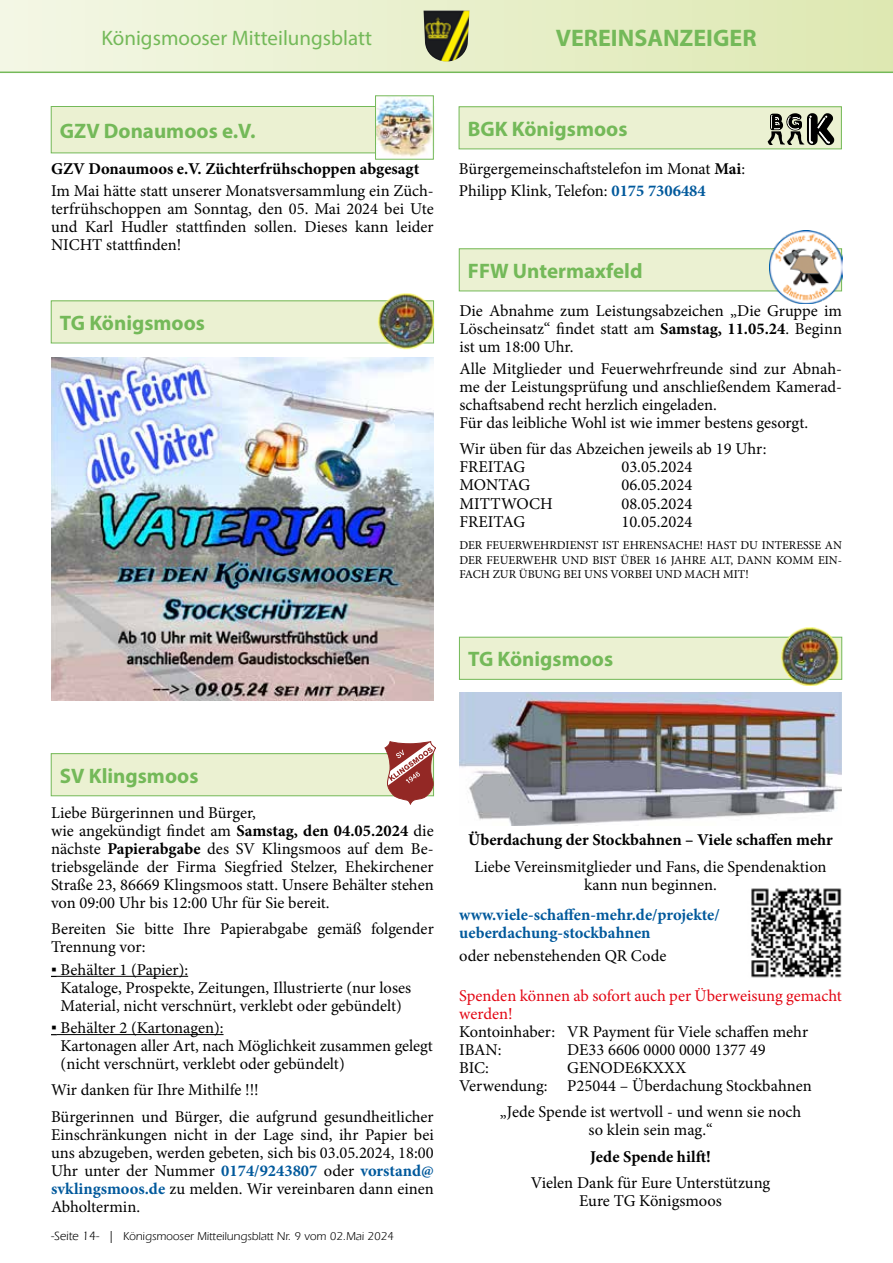
<style>
.page{position:relative;width:893px;height:1263px;background:#fff}
.page>*{position:absolute;margin:0;border:0;box-sizing:border-box;transform-origin:0 0}
.t1{font:700 24px "Myriad Pro";color:#74b959}
.t2{font:700 21px "Myriad Pro";color:#74b959}
.t3{font:21px "Myriad Pro";color:#74b959}
.t4{font:16.5px/18px "Minion Pro";color:#000}
.t5{font:700 16.5px "Minion Pro";color:#000}
.t6{font:700 16.5px/18px "Minion Pro";color:#00599c}
.t7{font:16.5px/18px "Minion Pro";color:#e30613}
.t8{font:12px/14.4px "Minion Pro";color:#000;text-align:justify}
.t9{font:11.7px "ITC Eras LT";color:#000}
.s1{font-weight:700}
.s2{font-weight:700;color:#00599c}
.s3{font-family:"Arial"}
.s4{font-size:12.45px}
.s5{font-size:12px}
</style>
<div class="page">
<div style="left:0;top:0;width:893px;height:73px;background:linear-gradient(to right,#f3f7e6,#dee8b2)"></div>
<hr style="left:0;top:72px;width:893px;height:1px;background:#74b959">
<img style="left:423px;top:10px;width:46px;height:52px">
<div style="left:459px;top:637px;width:383px;height:42px;background:#ebf1d2"></div>
<div style="left:459px;top:637px;width:383px;height:42px;border:1px solid #74b959"></div>
<img style="left:779px;top:627px;width:63px;height:59px">
<img style="left:751px;top:888px;width:91px;height:90px">
<img style="left:459px;top:692px;width:383px;height:133px">
<hr style="left:892px;top:0;width:1px;height:71px;background:#dde8b1">
<div style="left:459px;top:107px;width:382px;height:42px;background:#ebf1d2"></div>
<div style="left:459px;top:107px;width:383px;height:42px;border:1px solid #74b959"></div>
<svg style="left:768px;top:113px;width:66px;height:32px"></svg>
<div style="left:51px;top:106px;width:383px;height:47px;background:#ebf1d2"></div>
<div style="left:51px;top:106px;width:383px;height:47px;border:1px solid #74b959"></div>
<img style="left:377px;top:98px;width:55px;height:59px">
<div style="left:375px;top:96px;width:59px;height:63px;border:1px solid #74b959"></div>
<div style="left:51px;top:754px;width:383px;height:42px;background:#ebf1d2"></div>
<div style="left:51px;top:753px;width:383px;height:43px;border:1px solid #74b959"></div>
<svg style="left:385px;top:741px;width:51px;height:63px"></svg>
<hr style="left:57px;top:976px;width:131px;height:1px;background:#000">
<hr style="left:57px;top:1034px;width:167px;height:1px;background:#000">
<div style="left:51px;top:301px;width:383px;height:42px;background:#ebf1d2"></div>
<img style="left:376px;top:293px;width:58px;height:56px">
<img style="left:51px;top:357px;width:383px;height:344px">
<div style="left:459px;top:249px;width:383px;height:42px;background:#ebf1d2"></div>
<div style="left:459px;top:249px;width:383px;height:42px;border:1px solid #74b959"></div>
<img style="left:770px;top:231px;width:72px;height:72px">
<p class="t3" style="left:101px;top:25px;width:272px">Königsmooser Mitteilungsblatt</p>
<h1 class="t1" style="left:556px;top:22px;width:202px">VEREINSANZEIGER</h1>
<p class="t2" style="left:60px;top:117px;width:197px">GZV Donaumoos e.V.</p>
<p class="t5" style="left:51px;top:157px;width:370px">GZV Donaumoos e.V. Züchterfrühschoppen abgesagt</p>
<p class="t4" style="left:51px;top:182px;width:384px;text-align:justify">Im Mai hätte statt unserer Monatsversammlung ein Züch&shy;terfrühschoppen am Sonntag, den 05. Mai 2024 bei Ute und Karl Hudler stattfinden sollen. Dieses kann leider NICHT stattfinden!</p>
<p class="t2" style="left:60px;top:309px;width:147px">TG Königsmoos</p>
<p class="t2" style="left:468px;top:115px;width:161px">BGK Königsmoos</p>
<p class="t4" style="left:459px;top:157px;width:288px;line-height:22.2px">Bürgergemeinschaftstelefon im Monat <span class="s1">Mai</span>:<br>Philipp Klink, Telefon: <span class="s2">0175 7306484</span></p>
<p class="t2" style="left:468px;top:257px;width:176px">FFW Untermaxfeld</p>
<p class="t4" style="left:459px;top:301px;width:384px;text-align:justify">Die Abnahme zum Leistungsabzeichen „Die Gruppe im Löscheinsatz“ findet statt am <span class="s1">Samstag, 11.05.24</span>. Beginn ist um 18:00 Uhr.</p>
<p class="t4" style="left:459px;top:360px;width:384px">Alle Mitglieder und Feuerwehrfreunde sind zur Abnah&shy;me der Leistungsprüfung und anschließendem Kamerad&shy;schaftsabend recht herzlich eingeladen.<br>Für das leibliche Wohl ist wie immer bestens gesorgt.</p>
<p class="t4" style="left:459px;top:440px;width:309px">Wir üben für das Abzeichen jeweils ab 19 Uhr:<br>FREITAG</p>
<p class="t4" style="left:621px;top:458px;width:72px">03.05.2024</p>
<p class="t4" style="left:459px;top:476px;width:72px">MONTAG</p>
<p class="t4" style="left:621px;top:476px;width:72px">06.05.2024</p>
<p class="t4" style="left:459px;top:494px;width:95px">MITTWOCH</p>
<p class="t4" style="left:621px;top:494px;width:72px">08.05.2024</p>
<p class="t4" style="left:459px;top:512px;width:67px">FREITAG</p>
<p class="t4" style="left:621px;top:512px;width:72px">10.05.2024</p>
<p class="t8" style="left:459px;top:538px;width:384px">DER FEUERWEHRDIENST IST EHRENSACHE! HAST DU INTERESSE AN DER FEUERWEHR UND BIST ÜBER 16 JAHRE ALT, DANN KOMM EIN-FACH ZUR ÜBUNG BEI UNS VORBEI UND MACH MIT!</p>
<p class="t2" style="left:468px;top:645px;width:147px">TG Königsmoos</p>
<p class="t2" style="left:60px;top:762px;width:140px">SV Klingsmoos</p>
<p class="t4" style="left:51px;top:804px;width:384px">Liebe Bürgerinnen und Bürger,<br>wie angekündigt findet am <span class="s1">Samstag, den 04.05.2024</span> die nächste <span class="s1">Papierabgabe</span> des SV Klingsmoos auf dem Be&shy;triebsgelände der Firma Siegfried Stelzer, Ehekirchener Straße 23, 86669 Klingsmoos statt. Unsere Behälter stehen von 09:00 Uhr bis 12:00 Uhr für Sie bereit.</p>
<p class="t4" style="left:51px;top:920px;width:384px">Bereiten Sie bitte Ihre Papierabgabe gemäß folgender<br>Trennung vor:</p>
<p class="t4" style="left:61px;top:960px;width:352px;text-indent:-10px"><span class="s3">▪</span> Behälter 1 (Papier):<br>Kataloge, Prospekte, Zeitungen, Illustrierte (nur loses<br>Material, nicht verschnürt, verklebt oder gebündelt)</p>
<p class="t4" style="left:61px;top:1019px;width:374px;text-indent:-10px"><span class="s3">▪</span> Behälter 2 (Kartonagen):<br>Kartonagen aller Art, nach Möglichkeit zusammen gelegt (nicht verschnürt, verklebt oder gebündelt)</p>
<p class="t4" style="left:51px;top:1077px;width:384px;line-height:26.5px">Wir danken für Ihre Mithilfe !!!<br>Bürgerinnen und Bürger, die aufgrund gesundheitlicher</p>
<p class="t4" style="left:51px;top:1126px;width:384px;text-align:justify">Einschränkungen nicht in der Lage sind, ihr Papier bei uns abzugeben, werden gebeten, sich bis 03.05.2024, 18:00<br>Uhr unter der Nummer <span class="s2">0174/9243807</span> oder <span class="s2">vorstand@ svklingsmoos.de</span> zu melden. Wir vereinbaren dann einen Abholtermin.</p>
<p class="t9" style="left:51px;top:1229px;width:344px"><span class="s4">-Seite 14-</span> <span class="s5">|</span> Königsmooser Mitteilungsblatt Nr. 9 vom 02.Mai 2024</p>
<p class="t5" style="left:468px;top:828px;width:366px">Überdachung der Stockbahnen – Viele schaffen mehr</p>
<p class="t4" style="left:475px;top:857px;width:354px;text-align:center">Liebe Vereinsmitglieder und Fans, die Spendenaktion kann nun beginnen.</p>
<p class="t6" style="left:459px;top:906px;width:262px">www.viele-schaffen-mehr.de/projekte/ ueberdachung-stockbahnen</p>
<p class="t4" style="left:459px;top:946px;width:209px">oder nebenstehenden QR Code</p>
<p class="t7" style="left:459px;top:986px;width:384px">Spenden können ab sofort auch per Überweisung gemacht werden!</p>
<p class="t4" style="left:459px;top:1022px;width:350px">Kontoinhaber: VR Payment für Viele schaffen mehr<br>IBAN:</p>
<p class="t4" style="left:567px;top:1040px;width:200px">DE33 6606 0000 0000 1377 49</p>
<p class="t4" style="left:459px;top:1058px;width:354px;text-indent:108px">GENODE6KXXX<br>Verwendung: P25044 – Überdachung Stockbahnen</p>
<p class="t4" style="left:500px;top:1103px;width:303px;text-align:center">„Jede Spende ist wertvoll - und wenn sie noch so klein sein mag.“</p>
<p class="t5" style="left:590px;top:1145px;width:122px">Jede Spende hilft!</p>
<p class="t4" style="left:531px;top:1174px;width:241px;text-align:center">Vielen Dank für Eure Unterstützung<br>Eure TG Königsmoos</p>
<p class="t4" style="left:459px;top:1058px;width:31px">BIC:</p>
</div>
